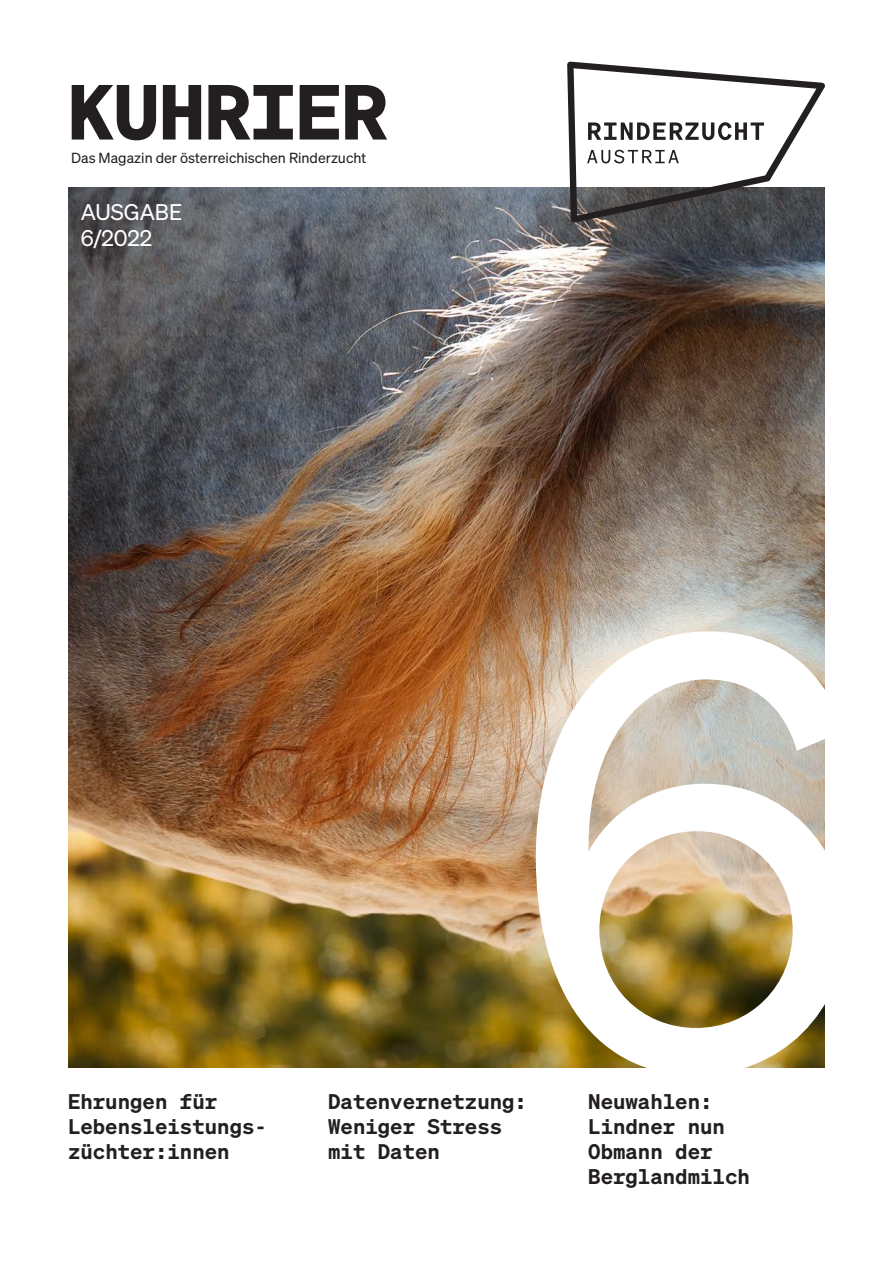
<style>
.page{position:relative;width:893px;height:1263px;background:#fff}
.page>*{position:absolute;margin:0;border:0;box-sizing:border-box;transform-origin:0 0}
.t1{font:600px "Sohne Mono Buch";color:#fff}
.t2{font:76.05px "Sohne Mono Dreiviertelfett";color:#231f20}
.t3{font:22.05px/26.5px "Sohne Buch";color:#fff}
.t4{font:600 20.7px/24.9px "Sohne Mono";color:#231f20}
.t5{font:14.25px "Sohne Buch";color:#231f20}
</style>
<div class="page">
<img style="left:68px;top:188px;width:757px;height:880px">
<svg style="left:567px;top:62px;width:258px;height:161px"></svg>
<h2 class="t2" style="left:68px;top:63px;width:321px">KUHRIER</h2>
<p class="t5" style="left:71px;top:150px;width:297px">Das Magazin der österreichischen Rinderzucht</p>
<p class="t3" style="left:81px;top:198px;width:103px">AUSGABE<br>6/2022</p>
<h1 class="t1" style="left:511px;top:483px;width:362px">6</h1>
<p class="t4" style="left:68px;top:1088px;width:200px">Ehrungen für<br>Lebensleistungs&shy;züchter:innen</p>
<p class="t4" style="left:328px;top:1088px;width:200px">Datenvernetzung:<br>Weniger Stress mit Daten</p>
<p class="t4" style="left:588px;top:1088px;width:163px">Neuwahlen:<br>Lindner nun<br>Obmann der<br>Berglandmilch</p>
</div>
